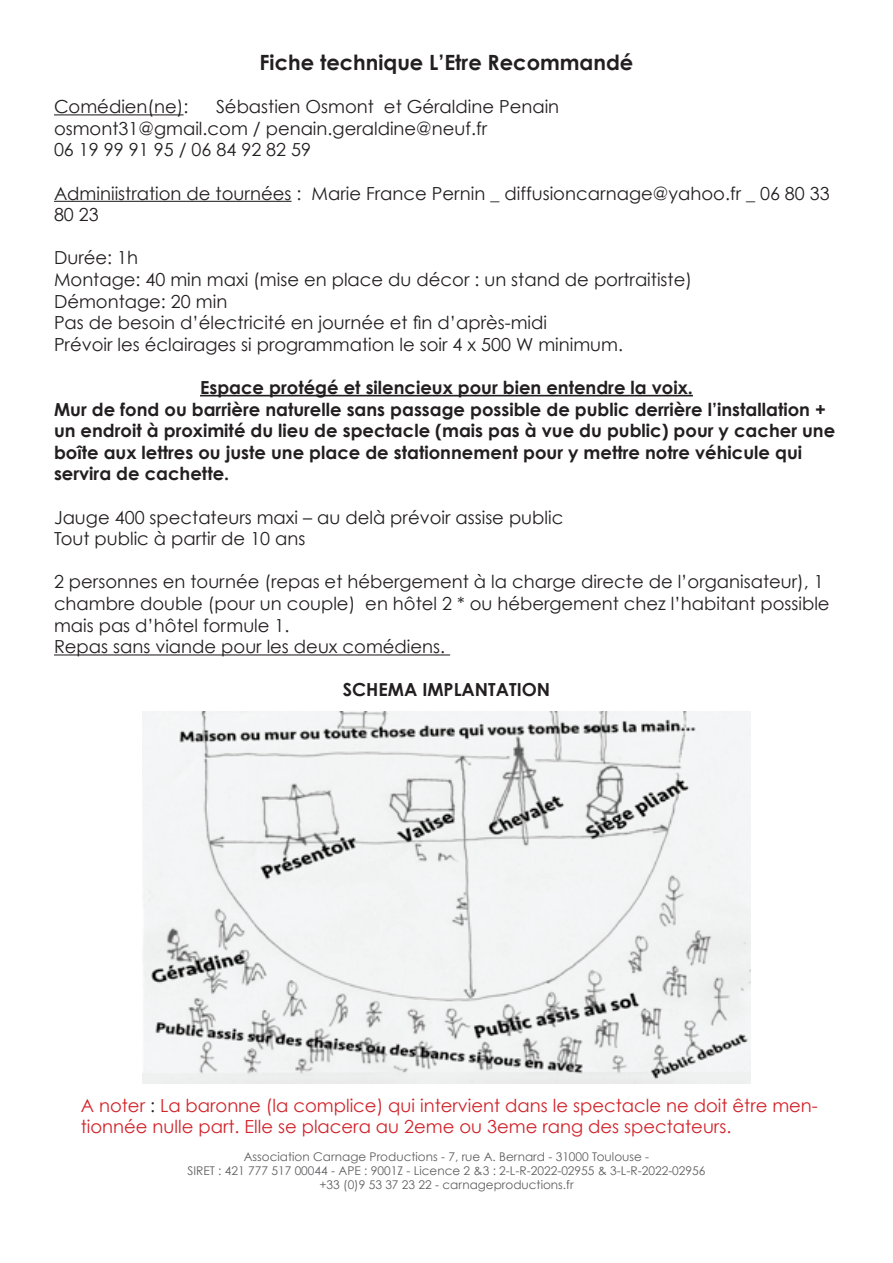
<style>
.page{position:relative;width:893px;height:1263px;background:#fff}
.page>*{position:absolute;margin:0;border:0;box-sizing:border-box;transform-origin:0 0}
.t1{font:700 21px "Century Gothic";color:#231f20}
.t2{font:18px/21.6px "Century Gothic";color:#231f20}
.t3{font:700 18px/21.6px "Century Gothic";color:#231f20}
.t4{font:18px/21.6px "Century Gothic";color:#d1232a}
.t5{font:12px/14.4px "Century Gothic";color:#5f5f62;text-align:center}
.s1{color:#231f20}
</style>
<div class="page">
<hr style="left:54px;top:114px;width:130px;height:1px;background:#231f20">
<hr style="left:54px;top:201px;width:238px;height:1px;background:#231f20">
<hr style="left:200px;top:395px;width:493px;height:1px;background:#231f20">
<hr style="left:54px;top:654px;width:396px;height:1px;background:#231f20">
<img style="left:143px;top:711px;width:607px;height:372px">
<p class="t1" style="left:260px;top:49px;width:375px">Fiche technique L’Etre Recommandé</p>
<p class="t2" style="left:54px;top:96px;width:507px;text-indent:162px">Sébastien Osmont et Géraldine Penain osmont31@gmail.com / penain.geraldine@neuf.fr<br>06 19 99 91 95 / 06 84 92 82 59</p>
<p class="t2" style="left:54px;top:182px;width:777px">Adminiistration de tournées : Marie France Pernin _ diffusioncarnage@yahoo.fr _ 06 80 33<br>80 23</p>
<p class="t2" style="left:54px;top:247px;width:639px">Durée: 1h<br>Montage: 40 min maxi (mise en place du décor : un stand de portraitiste)<br>Démontage: 20 min<br>Pas de besoin d’électricité en journée et fin d’après-midi<br>Prévoir les éclairages si programmation le soir 4 x 500 W minimum.</p>
<p class="t3" style="left:54px;top:376px;width:783px;text-indent:146px">Espace protégé et silencieux pour bien entendre la voix.<br>Mur de fond ou barrière naturelle sans passage possible de public derrière l’installation + un endroit à proximité du lieu de spectacle (mais pas à vue du public) pour y cacher une boîte aux lettres ou juste une place de stationnement pour y mettre notre véhicule qui servira de cachette.</p>
<p class="t2" style="left:54px;top:506px;width:511px">Jauge 400 spectateurs maxi – au delà prévoir assise public<br>Tout public à partir de 10 ans</p>
<p class="t2" style="left:54px;top:571px;width:777px">2 personnes en tournée (repas et hébergement à la charge directe de l’organisateur), 1 chambre double (pour un couple) en hôtel 2 * ou hébergement chez l’habitant possible mais pas d’hôtel formule 1.<br>Repas sans viande pour les deux comédiens.</p>
<p class="t3" style="left:343px;top:679px;width:209px">SCHEMA IMPLANTATION</p>
<p class="t2" style="left:54px;top:96px;width:136px">Comédien(ne):</p>
<p class="t4" style="left:81px;top:1094px;width:739px">A noter <span class="s1">:</span> La baronne (la complice) qui intervient dans le spectacle ne doit être men&shy;tionnée nulle part. Elle se placera au 2eme ou 3eme rang des spectateurs.</p>
<p class="t5" style="left:187px;top:1149px;width:520px">Association Carnage Productions - 7, rue A. Bernard - 31000 Toulouse -<br>SIRET : 421 777 517 00044 - APE : 9001Z - Licence 2 &amp;3 : 2-L-R-2022-02955 &amp; 3-L-R-2022-02956 +33 (0)9 53 37 23 22 - carnageproductions.fr</p>
</div>
